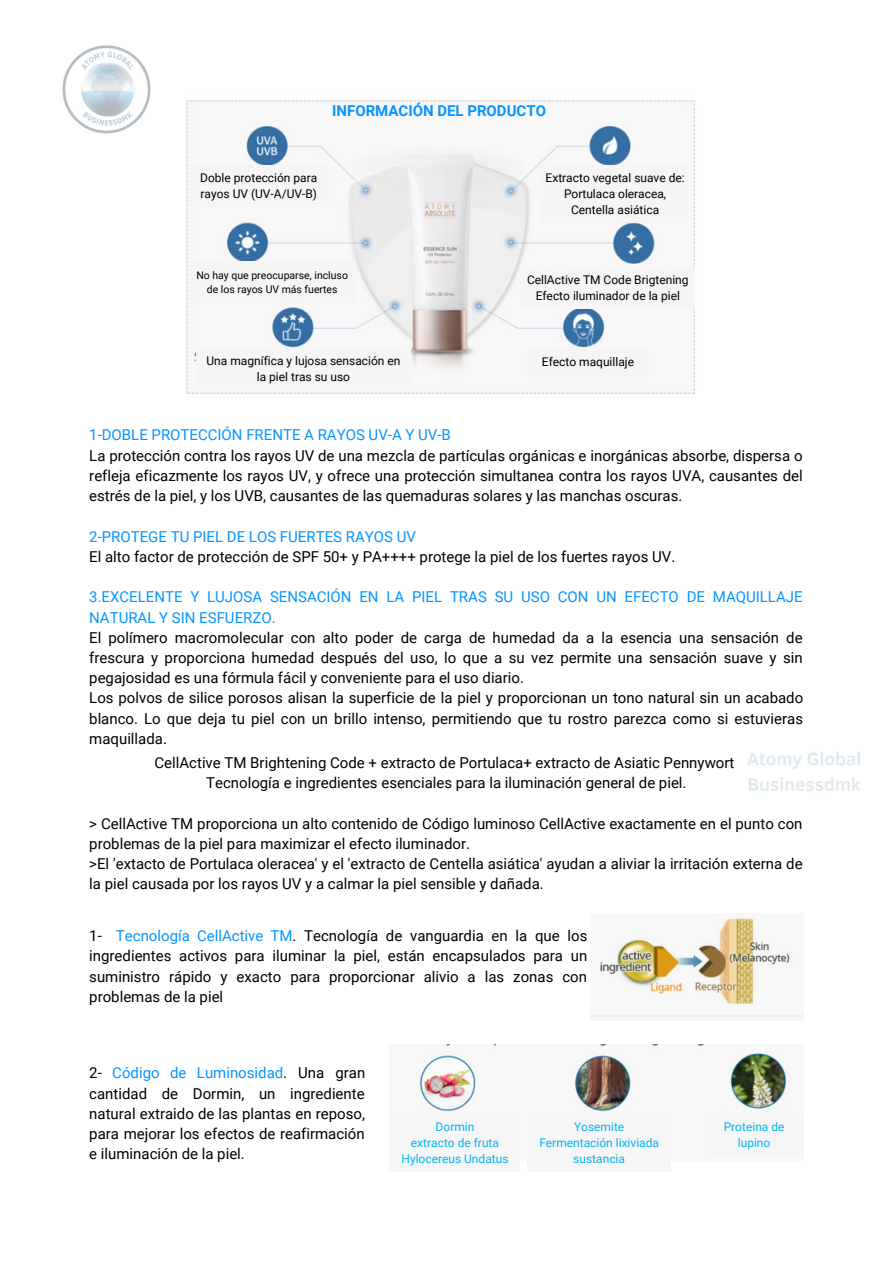
<style>
.page{position:relative;width:893px;height:1264px;background:#fff}
.page>*{position:absolute;margin:0;border:0;box-sizing:border-box;transform-origin:0 0}
.t1{font:15px/20.2px "Roboto";color:#000;text-align:justify}
.t2{font:15px/20.2px "Roboto";color:#0795ff}
.t3{font:700 15px "Roboto";color:#0795ff}
.t4{font:12px/15.8px "Roboto";color:#000;text-align:center}
.t5{font:12px/15.8px "Roboto";color:#02b6ef;text-align:center}
.t6{font:10.5px/14.5px "Roboto";color:#000;text-align:center}
.s1{color:#0795ff}
</style>
<div class="page">
<img style="left:186px;top:100px;width:509px;height:294px">
<div style="left:188px;top:165px;width:141px;height:42px;background:#f5f5f6"></div>
<div style="left:188px;top:261px;width:168px;height:41px;background:#f5f5f6"></div>
<div style="left:196px;top:348px;width:215px;height:42px;background:#f5f5f6"></div>
<div style="left:527px;top:348px;width:121px;height:28px;background:#f5f5f6"></div>
<div style="left:520px;top:267px;width:174px;height:41px;background:#f5f5f6"></div>
<div style="left:540px;top:165px;width:149px;height:58px;background:#f5f5f6"></div>
<img style="left:590px;top:916px;width:213px;height:101px">
<img style="left:417px;top:1044px;width:377px;height:70px">
<div style="left:389px;top:1114px;width:131px;height:57px;background:#f6f6f6"></div>
<div style="left:527px;top:1114px;width:144px;height:57px;background:#f6f6f6"></div>
<div style="left:704px;top:1114px;width:99px;height:41px;background:#f6f6f6"></div>
<img style="left:62px;top:45px;width:89px;height:89px">
<img style="left:747px;top:752px;width:114px;height:39px">
<p class="t3" style="left:332px;top:102px;width:215px">INFORMACIÓN DEL PRODUCTO</p>
<p class="t4" style="left:200px;top:170px;width:119px;text-align:left">Doble protección para rayos UV (UV-A/UV-B)</p>
<p class="t4" style="left:545px;top:170px;width:141px">Extracto vegetal suave de:<br>Portulaca oleracea,<br>Centella asiática</p>
<p class="t6" style="left:196px;top:268px;width:153px">No hay que preocuparse, incluso de los rayos UV más fuertes</p>
<p class="t4" style="left:527px;top:272px;width:163px">CellActive TM Code Brigtening<br>Efecto iluminador de la piel</p>
<p class="t4" style="left:206px;top:353px;width:195px">Una magnífica y lujosa sensación en la piel tras su uso</p>
<p class="t4" style="left:542px;top:354px;width:94px">Efecto maquillaje</p>
<p class="t2" style="left:89px;top:425px;width:363px">1-DOBLE PROTECCIÓN FRENTE A RAYOS UV-A Y UV-B</p>
<p class="t1" style="left:89px;top:445px;width:715px">La protección contra los rayos UV de una mezcla de partículas orgánicas e inorgánicas absorbe, dispersa o refleja eficazmente los rayos UV, y ofrece una protección simultanea contra los rayos UVA, causantes del estrés de la piel, y los UVB, causantes de las quemaduras solares y las manchas oscuras.</p>
<p class="t2" style="left:89px;top:526px;width:328px">2-PROTEGE TU PIEL DE LOS FUERTES RAYOS UV</p>
<p class="t1" style="left:89px;top:546px;width:587px">El alto factor de protección de SPF 50+ y PA++++ protege la piel de los fuertes rayos UV.</p>
<p class="t2" style="left:89px;top:587px;width:714px">3.EXCELENTE Y LUJOSA SENSACIÓN EN LA PIEL TRAS SU USO CON UN EFECTO DE MAQUILLAJE<br>NATURAL Y SIN ESFUERZO.</p>
<p class="t1" style="left:89px;top:627px;width:715px;text-align:left">El polímero macromolecular con alto poder de carga de humedad da a la esencia una sensación de frescura y proporciona humedad después del uso, lo que a su vez permite una sensación suave y sin pegajosidad es una fórmula fácil y conveniente para el uso diario.<br>Los polvos de silice porosos alisan la superficie de la piel y proporcionan un tono natural sin un acabado blanco. Lo que deja tu piel con un brillo intenso, permitiendo que tu rostro parezca como si estuvieras maquillada.</p>
<p class="t1" style="left:154px;top:752px;width:581px;text-align:center">CellActive TM Brightening Code + extracto de Portulaca+ extracto de Asiatic Pennywort<br>Tecnología e ingredientes esenciales para la iluminación general de piel.</p>
<p class="t1" style="left:89px;top:813px;width:714px;text-align:left">&gt; CellActive TM proporciona un alto contenido de Código luminoso CellActive exactamente en el punto con problemas de la piel para maximizar el efecto iluminador.<br>&gt;El 'extacto de Portulaca oleracea' y el 'extracto de Centella asiática' ayudan a aliviar la irritación externa de la piel causada por los rayos UV y a calmar la piel sensible y dañada.</p>
<p class="t1" style="left:89px;top:925px;width:499px">1- <span class="s1">Tecnología CellActive TM</span>. Tecnología de vanguardia en la que los ingredientes activos para iluminar la piel, están encapsulados para un suministro rápido y exacto para proporcionar alivio a las zonas con problemas de la piel</p>
<p class="t1" style="left:89px;top:1063px;width:277px">2- <span class="s1">Código de Luminosidad</span>. Una gran cantidad de Dormin, un ingrediente natural extraido de las plantas en reposo, para mejorar los efectos de reafirmación e iluminación de la piel.</p>
<p class="t5" style="left:401px;top:1119px;width:109px">Dormin<br>extracto de fruta<br>Hylocereus Undatus</p>
<p class="t5" style="left:539px;top:1119px;width:121px">Yosemite<br>Fermentación lixiviada sustancia</p>
<p class="t5" style="left:723px;top:1119px;width:62px">Proteina de lupino</p>
</div>
